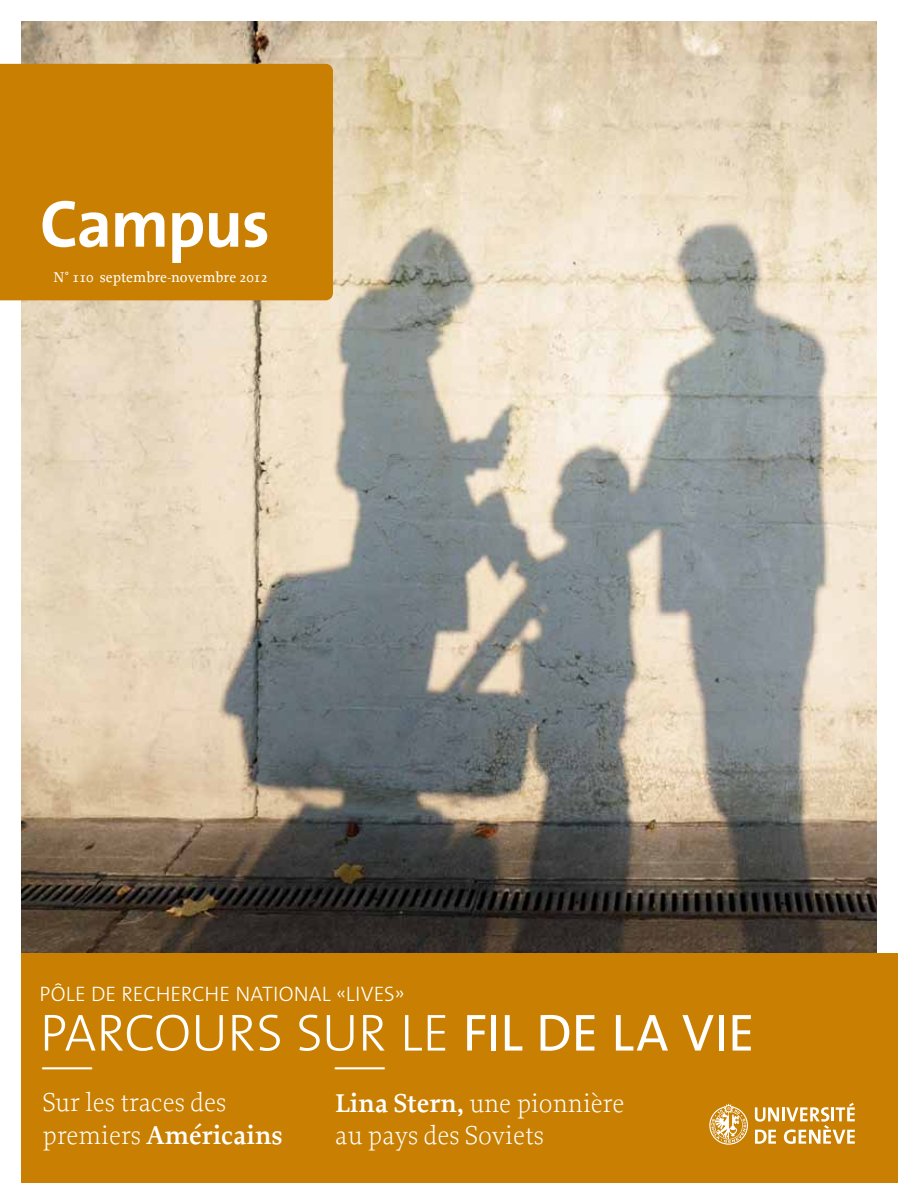
<style>
.page{position:relative;width:898px;height:1204px;background:#fff}
.page>*{position:absolute;margin:0;border:0;box-sizing:border-box;transform-origin:0 0}
.t1{font:52.5px "The Sans Os F";color:#fff}
.t2{font:300 52.5px "The Sans Os F";color:#fff}
.t3{font:49.5px "Proforma";color:#fff}
.t4{font:300 27px/32.4px "Proforma";color:#fff}
.t5{font:300 21px "The Sans Os F";letter-spacing:.005em;color:#fff}
.t6{font:500 15px "Proforma";color:#fff}
.s1{font-weight:300}
.s2{font-weight:600}
</style>
<div class="page">
<img style="left:21px;top:21px;width:855px;height:931px">
<div style="left:21px;top:952px;width:876px;height:230px;background:#c98002"></div>
<div style="left:0;top:64px;width:333px;height:236px;background:#c98002"></div>
<svg style="left:709px;top:1103px;width:38px;height:41px"></svg>
<svg style="left:754px;top:1102px;width:100px;height:41px"></svg>
<svg style="left:43px;top:201px;width:224px;height:62px"></svg>
<p class="t6" style="left:53px;top:267px;width:216px">N° 110 septembre-novembre 2012</p>
<p class="t5" style="left:40px;top:980px;width:367px">PÔLE DE RECHERCHE NATIONAL «LIVES»</p>
<h1 class="t2" style="left:40px;top:999px;width:57px">PARCO</h1>
<h1 class="t1" style="left:191px;top:999px;width:564px"><span class="s1">URS SUR LE</span> fil DE LA VIE</h1>
<h2 class="t3" style="left:42px;top:1033px;width:51px">—</h2>
<h2 class="t3" style="left:335px;top:1033px;width:51px">—</h2>
<p class="t4" style="left:43px;top:1085px;width:242px">Sur les traces des premiers <span class="s2">Américains</span></p>
<p class="t4" style="left:335px;top:1086px;width:291px"><span class="s2">Lina Stern,</span> une pionnière au pays des Soviets</p>
</div>
